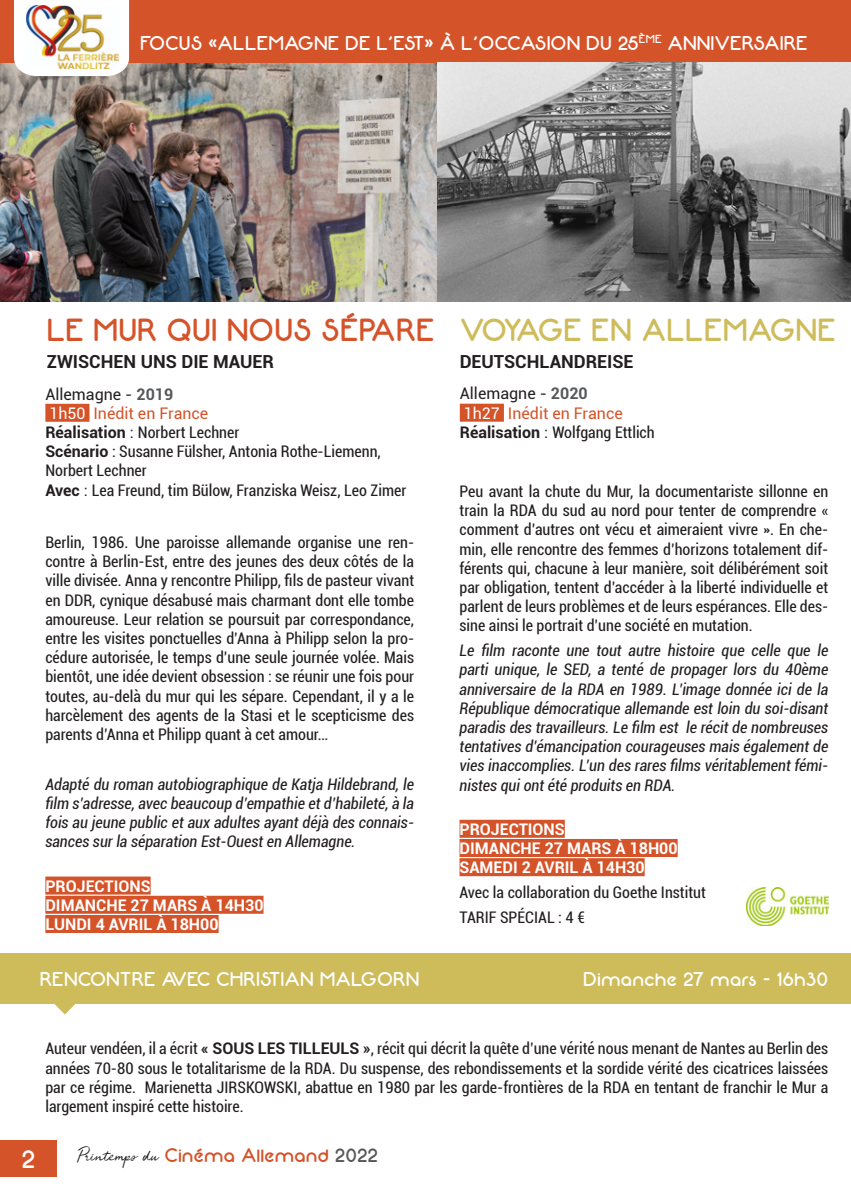
<style>
.page{position:relative;width:851px;height:1191px;background:#fff}
.page>*{position:absolute;margin:0;border:0;box-sizing:border-box;transform-origin:0 0}
.TITRE_FILM{font:32px "Neon 80 s";color:#d55329}
.TITRE_FILM-2{font:32px "Neon 80 s";color:#cebc5b}
.t1{font:26px "Neon 80 s";color:#fff}
.t2{font:20px "Neon 80 s";color:#fff}
.t3{font:19.8px "Neon 80 s";color:#d55329}
.t4{font:700 18px "Roboto";color:#231f20}
.TXT_ROBOTO{font:condensed 16px/19.2px "Roboto";color:#231f20;text-align:justify}
.TXT_ROBOTO-2{font:italic condensed 16px/19.2px "Roboto";color:#231f20;text-align:justify}
.t5{font:700 16px "Roboto";color:#fff}
.t6{font:16px "Roboto";color:#d55329}
.t7{font:16px "Roboto";color:#231f20}
.s1{font-weight:700;color:#57585a}
.s2{color:#fff}
.s3{font-weight:700;font-stretch:normal}
.s4{font-stretch:normal}
.s5{font-family:"Jelytta";font-size:14.2px;color:#231f20}
.s6{color:#57585a}
</style>
<div class="page">
<img style="left:0;top:63px;width:437px;height:238px">
<div style="left:0;top:1140px;width:57px;height:36px;background:#d55329"></div>
<div style="left:0;top:0;width:850px;height:63px;background:#d55329"></div>
<div style="left:0;top:953px;width:850px;height:51px;background:#cebc5b"></div>
<svg style="left:55px;top:1004px;width:20px;height:10px"></svg>
<svg style="left:14px;top:0;width:115px;height:76px"></svg>
<img style="left:26px;top:6px;width:92px;height:62px">
<div style="left:45px;top:876px;width:106px;height:18px;background:#d55329"></div>
<div style="left:45px;top:895px;width:218px;height:18px;background:#d55329"></div>
<div style="left:45px;top:915px;width:173px;height:18px;background:#d55329"></div>
<div style="left:45px;top:404px;width:44px;height:18px;background:#d55329"></div>
<img style="left:437px;top:63px;width:413px;height:238px">
<div style="left:459px;top:819px;width:105px;height:18px;background:#d55329"></div>
<div style="left:459px;top:839px;width:218px;height:18px;background:#d55329"></div>
<div style="left:459px;top:858px;width:185px;height:18px;background:#d55329"></div>
<div style="left:460px;top:404px;width:44px;height:18px;background:#d55329"></div>
<img style="left:746px;top:887px;width:82px;height:38px">
<p class="t2" style="left:140px;top:32px;width:669px">FOCUS «ALLEMAGNE DE L’EST» À L’OCCASION DU 25<sup>ÈME</sup> ANNIVERSAIRE</p>
<p class="TITRE_FILM" style="left:47px;top:312px;width:389px">LE MUR QUI NOUS SÉPARE</p>
<p class="t4" style="left:47px;top:349px;width:229px">ZWISCHEN UNS DIE MAUER</p>
<p class="t7" style="left:45px;top:383px;width:129px">Allemagne - <span class="s1">2019</span></p>
<p class="t6" style="left:49px;top:402px;width:160px"><span class="s2">1h50</span> Inédit en France</p>
<p class="TXT_ROBOTO" style="left:45px;top:422px;width:195px"><span class="s3">Réalisation</span> <span class="s4">:</span> Norbert Lechner</p>
<p class="TXT_ROBOTO" style="left:45px;top:441px;width:337px"><span class="s3">Scénario</span> : Susanne Fülsher, Antonia Rothe-Liemenn,<br>Norbert Lechner</p>
<p class="TXT_ROBOTO" style="left:45px;top:480px;width:362px"><span class="s3">Avec</span> <span class="s4">:</span> Lea Freund, tim Bülow, Franziska Weisz, Leo Zimer</p>
<p class="TXT_ROBOTO" style="left:459px;top:481px;width:370px">Peu avant la chute du Mur, la documentariste sillonne en train la RDA du sud au nord pour tenter de comprendre « comment d’autres ont vécu et aimeraient vivre ». En che&shy;min, elle rencontre des femmes d’horizons totalement dif&shy;férents qui, chacune à leur manière, soit délibérément soit par obligation, tentent d’accéder à la liberté individuelle et parlent de leurs problèmes et de leurs espérances. Elle des&shy;sine ainsi le portrait d’une société en mutation.</p>
<p class="TXT_ROBOTO-2" style="left:459px;top:640px;width:370px">Le film raconte une tout autre histoire que celle que le parti unique, le SED, a tenté de propager lors du 40ème anniversaire de la RDA en 1989. L’image donnée ici de la République démocratique allemande est loin du soi-disant paradis des travailleurs. Le film est le récit de nombreuses tentatives d’émancipation courageuses mais également de vies inaccomplies. L’un des rares films véritablement fémi&shy;nistes qui ont été produits en RDA.</p>
<p class="t5" style="left:459px;top:817px;width:107px">PROJECTIONS</p>
<p class="t5" style="left:459px;top:837px;width:220px">DIMANCHE 27 MARS À 18H00</p>
<p class="t5" style="left:459px;top:856px;width:187px">SAMEDI 2 AVRIL À 14H30</p>
<p class="TXT_ROBOTO" style="left:459px;top:882px;width:248px">Avec la collaboration du Goethe Institut</p>
<p class="TXT_ROBOTO" style="left:459px;top:907px;width:127px">TARIF SPÉCIAL : 4 €</p>
<p class="TITRE_FILM-2" style="left:459px;top:312px;width:377px">VOYAGE EN ALLEMAGNE</p>
<p class="t4" style="left:459px;top:349px;width:175px">DEUTSCHLANDREISE</p>
<p class="t7" style="left:460px;top:382px;width:129px">Allemagne - <span class="s1">2020</span></p>
<p class="t6" style="left:463px;top:402px;width:160px"><span class="s2">1h27</span> Inédit en France</p>
<p class="TXT_ROBOTO" style="left:460px;top:422px;width:196px"><span class="s3">Réalisation</span> <span class="s4">:</span> Wolfgang Ettlich</p>
<p class="TXT_ROBOTO" style="left:45px;top:532px;width:370px">Berlin, 1986. Une paroisse allemande organise une ren&shy;contre à Berlin-Est, entre des jeunes des deux côtés de la ville divisée. Anna y rencontre Philipp, fils de pasteur vivant en DDR, cynique désabusé mais charmant dont elle tombe amoureuse. Leur relation se poursuit par correspondance, entre les visites ponctuelles d’Anna à Philipp selon la pro&shy;cédure autorisée, le temps d’une seule journée volée. Mais bientôt, une idée devient obsession : se réunir une fois pour toutes, au-delà du mur qui les sépare. Cependant, il y a le harcèlement des agents de la Stasi et le scepticisme des parents d’Anna et Philipp quant à cet amour…</p>
<p class="TXT_ROBOTO-2" style="left:45px;top:774px;width:370px">Adapté du roman autobiographique de Katja Hildebrand, le film s’adresse, avec beaucoup d’empathie et d’habileté, à la fois au jeune public et aux adultes ayant déjà des connais&shy;sances sur la séparation Est-Ouest en Allemagne.</p>
<p class="t5" style="left:45px;top:874px;width:107px">PROJECTIONS</p>
<p class="t5" style="left:45px;top:893px;width:220px">DIMANCHE 27 MARS À 14H30</p>
<p class="t5" style="left:45px;top:913px;width:175px">LUNDI 4 AVRIL À 18H00</p>
<p class="t2" style="left:40px;top:968px;width:381px">RENCONTRE AVEC CHRISTIAN MALGORN</p>
<p class="t2" style="left:583px;top:968px;width:246px">Dimanche 27 mars - 16h30</p>
<p class="TXT_ROBOTO" style="left:45px;top:1038px;width:784px">Auteur vendéen, il a écrit <span class="s3">« SOUS LES TILLEULS »</span>, récit qui décrit la quête d’une vérité nous menant de Nantes au Berlin des années 70-80 sous le totalitarisme de la RDA. Du suspense, des rebondissements et la sordide vérité des cicatrices laissées par ce régime. Marienetta JIRSKOWSKI, abattue en 1980 par les garde-frontières de la RDA en tentant de franchir le Mur a largement inspiré cette histoire.</p>
<h2 class="t1" style="left:21px;top:1144px;width:15px">2</h2>
<p class="t3" style="left:76px;top:1144px;width:303px"><span class="s5">Printemps du</span> Cinéma Allemand <span class="s6">2022</span></p>
</div>
